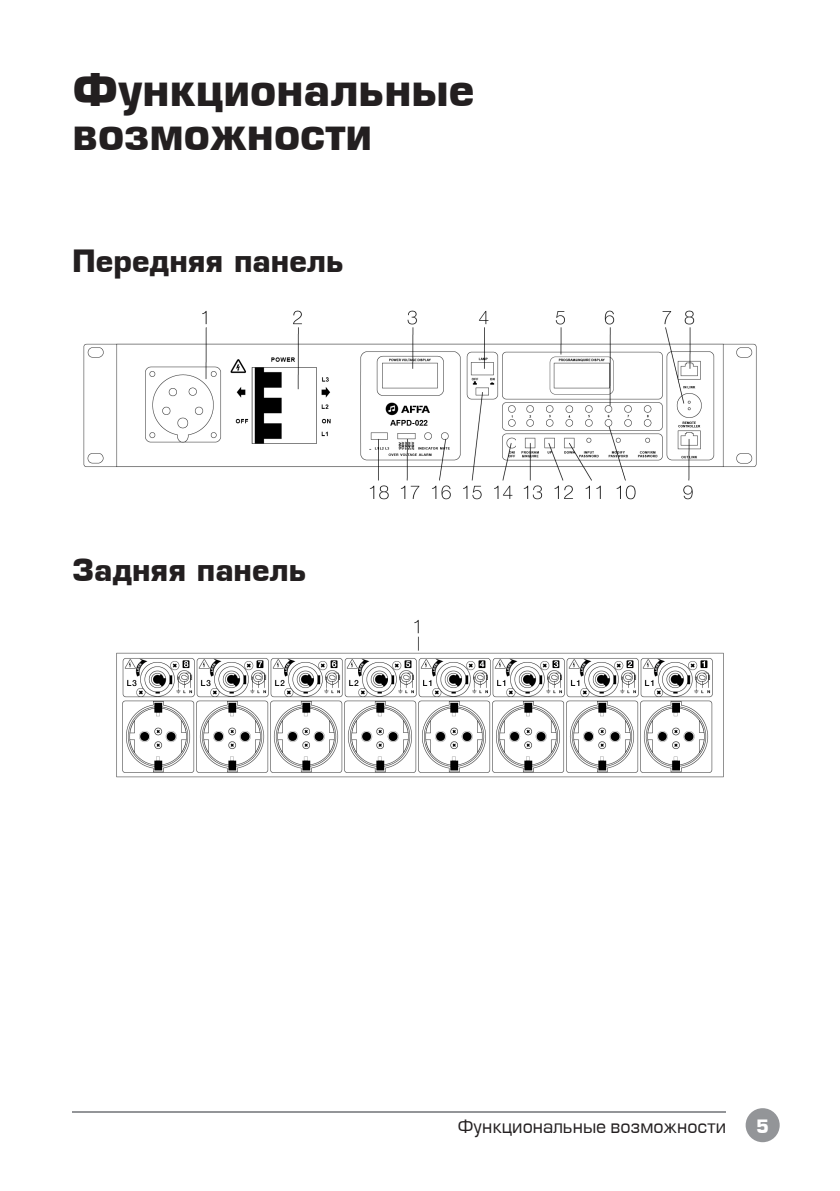
<style>
.page{position:relative;width:840px;height:1191px;background:#fff}
.page>*{position:absolute;margin:0;border:0;box-sizing:border-box;transform-origin:0 0}
.t1{font:700 44px/44px "Europe";color:#231f20}
.t2{font:700 30px "Europe";color:#231f20}
.t3{font:18px "Europe";color:#231f20}
.t4{font:700 18px "Europe";color:#fff}
</style>
<div class="page">
<div style="left:745px;top:1108px;width:34px;height:34px;background:#939598;border-radius:50%"></div>
<hr style="left:72px;top:1111px;width:653px;height:2px;background:#939598">
<img style="left:83px;top:310px;width:674px;height:190px">
<img style="left:116px;top:619px;width:608px;height:159px">
<h1 class="t1" style="left:72px;top:67px;width:403px">Функциональные возможности</h1>
<p class="t2" style="left:72px;top:243px;width:273px">Передняя панель</p>
<p class="t2" style="left:72px;top:552px;width:236px">Задняя панель</p>
<p class="t3" style="left:457px;top:1116px;width:269px">Функциональные возможности</p>
<p class="t4" style="left:755px;top:1115px;width:14px">5</p>
</div>
